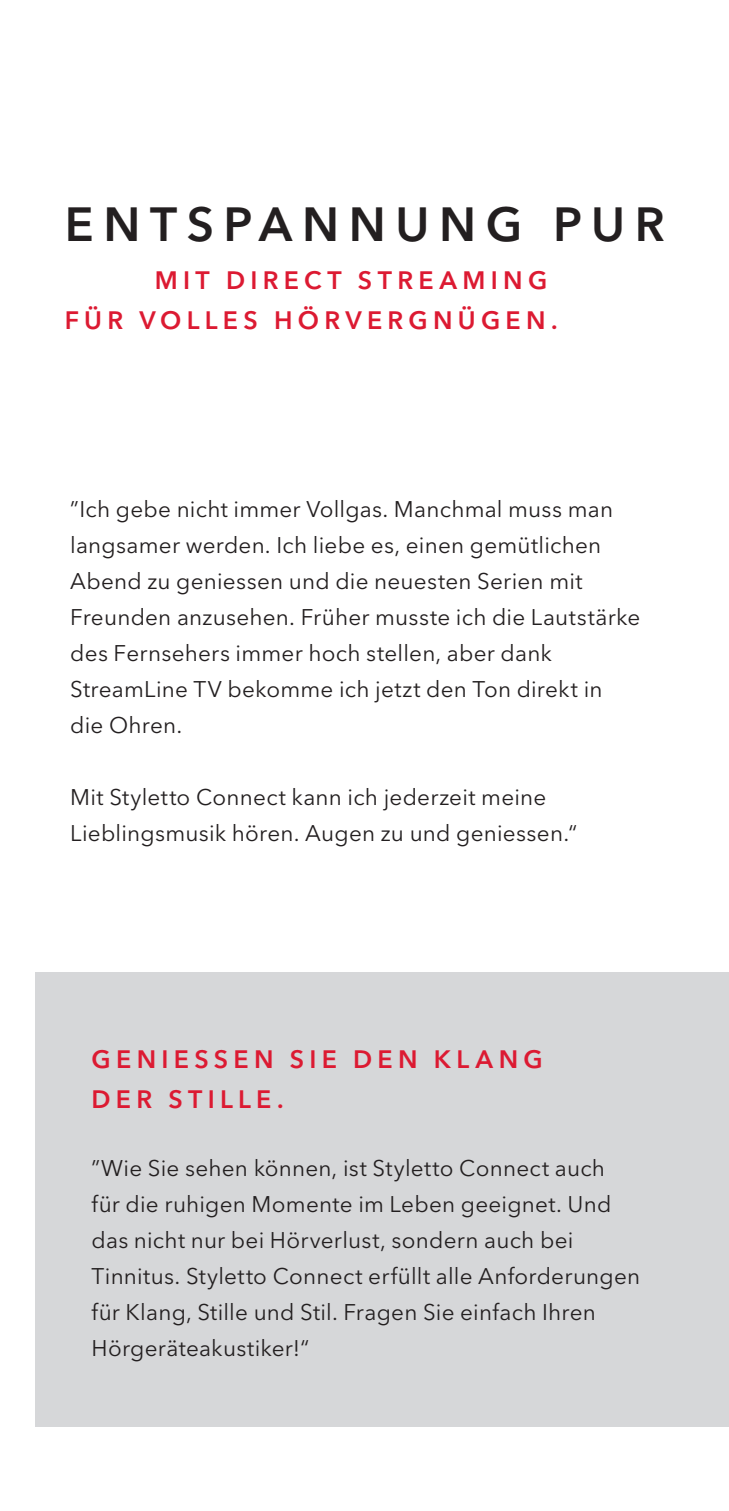
<style>
.page{position:relative;width:729px;height:1511px;background:#fff}
.page>*{position:absolute;margin:0;border:0;box-sizing:border-box;transform-origin:0 0}
.t1{font:600 47.5px "Avenir Next W1 G";letter-spacing:.2em;color:#231f20}
.t2{font:600 25px/40px "Avenir Next W1 G";letter-spacing:.21em;color:#dc1a32}
.t3{font:22.5px/36px "Avenir Next W1 G";letter-spacing:.01em;color:#231f20}
</style>
<div class="page">
<div style="left:35px;top:972px;width:694px;height:455px;background:#d6d7d9"></div>
<h1 class="t1" style="left:65px;top:196px;width:601px">ENTSPANNUNG PUR</h1>
<p class="t2" style="left:65px;top:260px;width:494px;text-indent:90px">MIT DIRECT STREAMING<br>FÜR VOLLES HÖRVERGNÜGEN.</p>
<p class="t3" style="left:70px;top:491px;width:571px">”Ich gebe nicht immer Vollgas. Manchmal muss man langsamer werden. Ich liebe es, einen gemütlichen Abend zu geniessen und die neuesten Serien mit Freunden anzusehen. Früher musste ich die Lautstärke des Fernsehers immer hoch stellen, aber dank StreamLine TV bekomme ich jetzt den Ton direkt in die Ohren.</p>
<p class="t3" style="left:70px;top:779px;width:508px">Mit Styletto Connect kann ich jederzeit meine<br>Lieblingsmusik hören. Augen zu und geniessen.“</p>
<p class="t2" style="left:91px;top:1039px;width:453px">GENIESSEN SIE DEN KLANG<br>DER STILLE.</p>
<p class="t3" style="left:91px;top:1150px;width:550px">”Wie Sie sehen können, ist Styletto Connect auch<br>für die ruhigen Momente im Leben geeignet. Und das nicht nur bei Hörverlust, sondern auch bei Tinnitus. Styletto Connect erfüllt alle Anforderungen für Klang, Stille und Stil. Fragen Sie einfach Ihren Hörgeräteakustiker!“</p>
</div>
